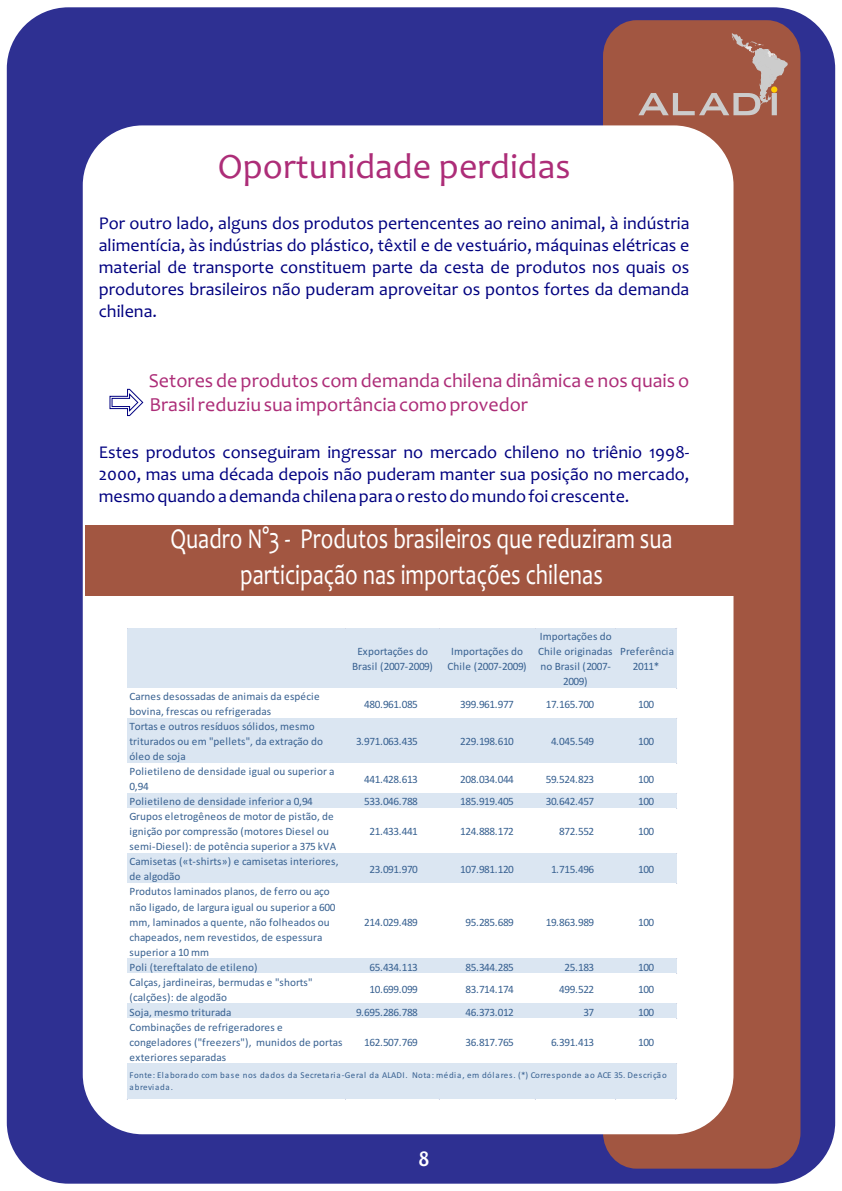
<style>
.page{position:relative;width:842px;height:1191px;background:#fff}
.page>*{position:absolute;margin:0;border:0;box-sizing:border-box;transform-origin:0 0}
.t1{font:36px "Candara";color:#ad2d78}
.t2{font:29px/35.5px "Candara";color:#fff;text-align:center;scale:.78 1}
.t3{font:700 22px "Candara";color:#fff;scale:.93 1}
.t4{font:20px/24.4px "Candara";color:#ad2d78}
.t5{font:18px/22px "Candara";color:#000080;text-align:justify}
.t6{font:11.2px/15px "Calibri";color:#386191}
.t7{font:11.2px "Calibri";letter-spacing:-.04em;color:#386191}
.t8{font:9px/12px "Calibri";letter-spacing:.06em;color:#386191}
</style>
<div class="page">
<div style="left:7px;top:7px;width:828px;height:1176px;background:#2e3092;border-radius:61px"></div>
<div style="left:603px;top:20px;width:197px;height:1148px;background:#a25641;border-radius:35px"></div>
<div style="left:83px;top:125px;width:650px;height:1009px;background:#fff;border-radius:60px"></div>
<svg style="left:109px;top:389px;width:34px;height:27px"></svg>
<svg style="left:638px;top:33px;width:150px;height:82px"></svg>
<div style="left:771px;top:86px;width:6px;height:7px;background:#fc0;border-radius:50%"></div>
<div style="left:85px;top:525px;width:651px;height:70px;background:#a25641"></div>
<div style="left:127px;top:628px;width:549px;height:61px;background:#dbe6f2"></div>
<div style="left:127px;top:688px;width:549px;height:31px;background:#fff"></div>
<div style="left:127px;top:718px;width:549px;height:46px;background:#dbe6f2"></div>
<div style="left:127px;top:763px;width:549px;height:31px;background:#fff"></div>
<div style="left:127px;top:793px;width:549px;height:16px;background:#dbe6f2"></div>
<div style="left:127px;top:808px;width:549px;height:46px;background:#fff"></div>
<div style="left:127px;top:853px;width:549px;height:31px;background:#dbe6f2"></div>
<div style="left:127px;top:883px;width:549px;height:76px;background:#fff"></div>
<div style="left:127px;top:958px;width:549px;height:16px;background:#dbe6f2"></div>
<div style="left:127px;top:973px;width:549px;height:31px;background:#fff"></div>
<div style="left:127px;top:1003px;width:549px;height:16px;background:#dbe6f2"></div>
<div style="left:127px;top:1018px;width:549px;height:46px;background:#fff"></div>
<div style="left:127px;top:1063px;width:549px;height:35px;background:#dbe6f2"></div>
<h1 class="t1" style="left:218px;top:152px;width:354px">Oportunidade perdidas</h1>
<p class="t5" style="left:99px;top:214px;width:592px">Por outro lado, alguns dos produtos pertencentes ao reino animal, à indústria alimentícia, às indústrias do plástico, têxtil e de vestuário, máquinas elétricas e material de transporte constituem parte da cesta de produtos nos quais os produtores brasileiros não puderam aproveitar os pontos fortes da demanda chilena.</p>
<h3 class="t4" style="left:149px;top:370px;width:542px">Setores de produtos com demanda chilena dinâmica e nos quais o<br>Brasil reduziu sua importância como provedor</h3>
<h3 class="t5" style="left:99px;top:443px;width:592px">Estes produtos conseguiram ingressar no mercado chileno no triênio 1998- 2000, mas uma década depois não puderam manter sua posição no mercado, mesmo quando a demanda chilena para o resto do mundo foi crescente.</h3>
<h2 class="t2" style="left:170px;top:524px;width:645px">Quadro N°3 - Produtos brasileiros que reduziram sua participação nas importações chilenas</h2>
<p class="t6" style="left:352px;top:645px;width:82px;text-align:center">Exportações do<br>Brasil (2007-2009)</p>
<p class="t6" style="left:448px;top:645px;width:81px;text-align:center">Importações do<br>Chile (2007-2009)</p>
<p class="t6" style="left:538px;top:630px;width:76px;text-align:center">Importações do<br>Chile originadas no Brasil (2007-<br>2009)</p>
<p class="t6" style="left:620px;top:645px;width:56px;text-align:center">Preferência<br>2011*</p>
<p class="t6" style="left:129px;top:690px;width:192px">Carnes desossadas de animais da espécie bovina, frescas ou refrigeradas</p>
<p class="t7" style="left:364px;top:699px;width:55px">480.961.085</p>
<p class="t7" style="left:460px;top:699px;width:55px">399.961.977</p>
<p class="t6" style="left:546px;top:697px;width:50px">17.165.700</p>
<p class="t6" style="left:638px;top:697px;width:18px">100</p>
<p class="t6" style="left:129px;top:720px;width:195px">Tortas e outros resíduos sólidos, mesmo triturados ou em "pellets", da extração do óleo de soja</p>
<p class="t7" style="left:356px;top:737px;width:63px">3.971.063.435</p>
<p class="t7" style="left:460px;top:737px;width:55px">229.198.610</p>
<p class="t6" style="left:551px;top:735px;width:45px">4.045.549</p>
<p class="t6" style="left:638px;top:735px;width:18px">100</p>
<p class="t6" style="left:129px;top:765px;width:206px">Polietileno de densidade igual ou superior a<br>0,94</p>
<p class="t7" style="left:364px;top:774px;width:55px">441.428.613</p>
<p class="t7" style="left:460px;top:774px;width:55px">208.034.044</p>
<p class="t6" style="left:546px;top:772px;width:50px">59.524.823</p>
<p class="t6" style="left:638px;top:772px;width:18px">100</p>
<p class="t6" style="left:129px;top:795px;width:185px">Polietileno de densidade inferior a 0,94</p>
<p class="t7" style="left:364px;top:797px;width:55px">533.046.788</p>
<p class="t7" style="left:460px;top:797px;width:55px">185.919.405</p>
<p class="t6" style="left:546px;top:795px;width:50px">30.642.457</p>
<p class="t6" style="left:638px;top:795px;width:18px">100</p>
<p class="t6" style="left:129px;top:810px;width:208px">Grupos eletrogêneos de motor de pistão, de ignição por compressão (motores Diesel ou semi-Diesel): de potência superior a 375 kVA</p>
<p class="t6" style="left:370px;top:825px;width:50px">21.433.441</p>
<p class="t7" style="left:460px;top:827px;width:55px">124.888.172</p>
<p class="t6" style="left:559px;top:825px;width:36px">872.552</p>
<p class="t6" style="left:638px;top:825px;width:18px">100</p>
<p class="t6" style="left:129px;top:855px;width:211px">Camisetas («t-shirts») e camisetas interiores, de algodão</p>
<p class="t6" style="left:370px;top:862px;width:50px">23.091.970</p>
<p class="t7" style="left:460px;top:864px;width:55px">107.981.120</p>
<p class="t6" style="left:551px;top:862px;width:45px">1.715.496</p>
<p class="t6" style="left:638px;top:862px;width:18px">100</p>
<p class="t6" style="left:129px;top:885px;width:207px">Produtos laminados planos, de ferro ou aço não ligado, de largura igual ou superior a 600 mm, laminados a quente, não folheados ou chapeados, nem revestidos, de espessura superior a 10mm</p>
<p class="t7" style="left:364px;top:917px;width:55px">214.029.489</p>
<p class="t6" style="left:466px;top:915px;width:50px">95.285.689</p>
<p class="t6" style="left:546px;top:915px;width:50px">19.863.989</p>
<p class="t6" style="left:638px;top:915px;width:18px">100</p>
<p class="t6" style="left:129px;top:960px;width:129px">Poli (tereftalato de etileno)</p>
<p class="t6" style="left:370px;top:960px;width:50px">65.434.113</p>
<p class="t6" style="left:466px;top:960px;width:50px">85.344.285</p>
<p class="t6" style="left:565px;top:960px;width:31px">25.183</p>
<p class="t6" style="left:638px;top:960px;width:18px">100</p>
<p class="t6" style="left:129px;top:975px;width:185px">Calças, jardineiras, bermudas e "shorts" (calções): de algodão</p>
<p class="t6" style="left:370px;top:982px;width:50px">10.699.099</p>
<p class="t6" style="left:466px;top:982px;width:50px">83.714.174</p>
<p class="t6" style="left:559px;top:982px;width:36px">499.522</p>
<p class="t6" style="left:638px;top:982px;width:18px">100</p>
<p class="t6" style="left:129px;top:1005px;width:104px">Soja, mesmo triturada</p>
<p class="t7" style="left:356px;top:1007px;width:63px">9.695.286.788</p>
<p class="t6" style="left:466px;top:1005px;width:50px">46.373.012</p>
<p class="t6" style="left:583px;top:1005px;width:12px">37</p>
<p class="t6" style="left:638px;top:1005px;width:18px">100</p>
<p class="t6" style="left:129px;top:1020px;width:214px">Combinações de refrigeradores e congeladores ("freezers"), munidos de portas exteriores separadas</p>
<p class="t7" style="left:364px;top:1037px;width:55px">162.507.769</p>
<p class="t6" style="left:466px;top:1035px;width:50px">36.817.765</p>
<p class="t6" style="left:551px;top:1035px;width:45px">6.391.413</p>
<p class="t6" style="left:638px;top:1035px;width:18px">100</p>
<p class="t8" style="left:129px;top:1069px;width:539px">Fonte: Elaborado com base nos dados da Secretaria-Geral da ALADI. Nota: média, em dólares. (*) Corresponde ao ACE 35. Descrição abreviada.</p>
<h3 class="t3" style="left:418px;top:1149px;width:13px">8</h3>
</div>
